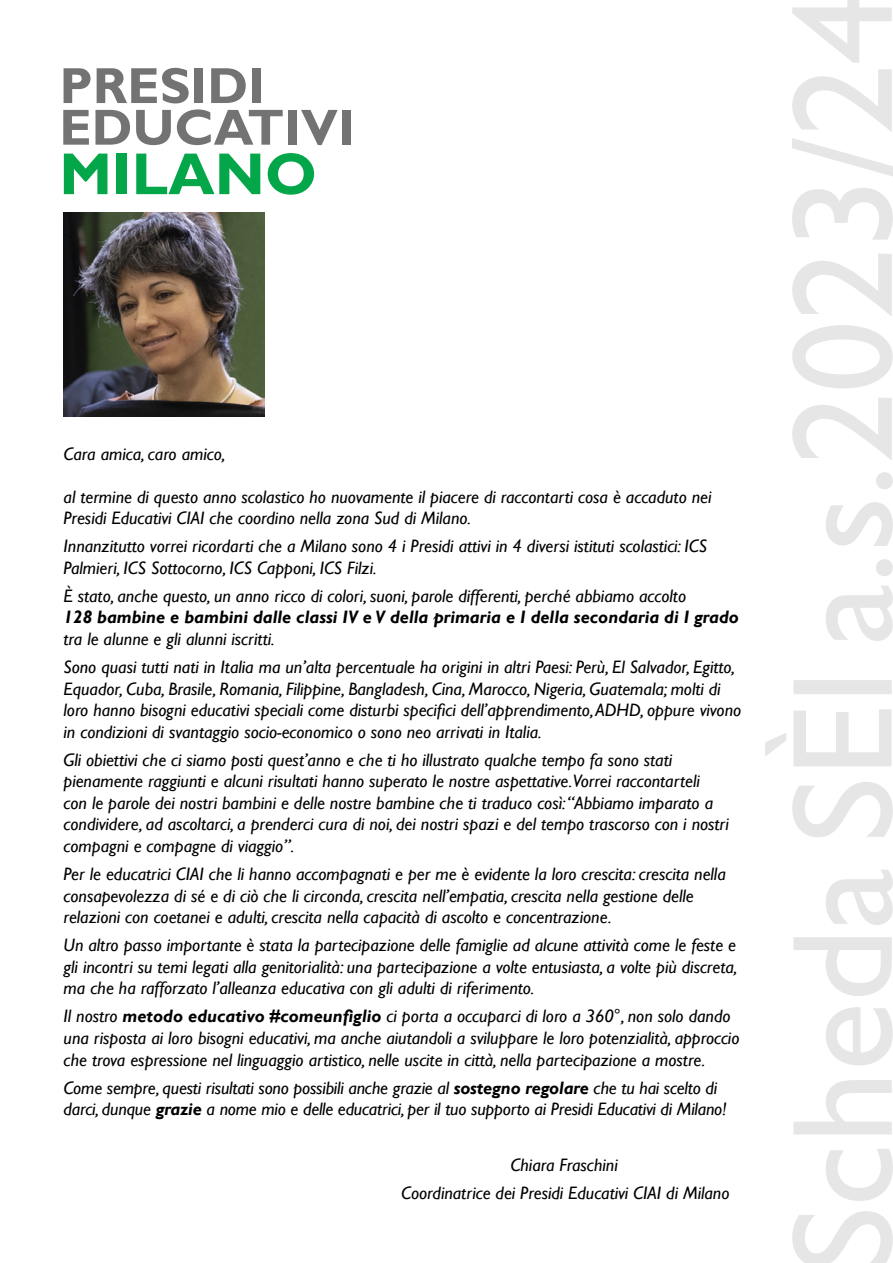
<style>
.page{position:relative;width:893px;height:1263px;background:#fff}
.page>*{position:absolute;margin:0;border:0;box-sizing:border-box;transform-origin:0 0}
.t1{font:700 59.4px "Gill Sans";color:#04a64a}
.t2{font:700 51px/41.7px "Gill Sans";color:#747373}
.t3{font:italic 18px/21.6px "Gill Sans";color:#000}
.t4{font:italic 700 18px "Gill Sans";color:#000}
.s1{font-weight:700}
</style>
<div class="page">
<svg style="left:765px;top:0;width:128px;height:1263px"></svg>
<img style="left:64px;top:213px;width:201px;height:203px">
<h2 class="t2" style="left:59px;top:66px;width:297px">PRESIDI<br>EDUCATIVI</h2>
<h1 class="t1" style="left:59px;top:138px;width:259px">MILANO</h1>
<p class="t3" style="left:64px;top:443px;width:163px">Cara amica, caro amico,</p>
<p class="t3" style="left:64px;top:486px;width:649px">al termine di questo anno scolastico ho nuovamente il piacere di raccontarti cosa è accaduto nei<br>Presidi Educativi CIAI che coordino nella zona Sud di Milano.</p>
<p class="t3" style="left:64px;top:535px;width:645px">Innanzitutto vorrei ricordarti che a Milano sono 4 i Presidi attivi in 4 diversi istituti scolastici: ICS<br>Palmieri, ICS Sottocorno, ICS Capponi, ICS Filzi.</p>
<p class="t3" style="left:64px;top:585px;width:624px">È stato, anche questo, un anno ricco di colori, suoni, parole differenti, perché abbiamo accolto</p>
<p class="t4" style="left:64px;top:607px;width:677px">128 bambine e bambini dalle classi IV e V della primaria e I della secondaria di I grado</p>
<p class="t3" style="left:64px;top:625px;width:673px;line-height:27.9px">tra le alunne e gli alunni iscritti.<br>Sono quasi tutti nati in Italia ma un’alta percentuale ha origini in altri Paesi: Perù, El Salvador, Egitto,</p>
<p class="t3" style="left:64px;top:678px;width:679px">Equador, Cuba, Brasile, Romania, Filippine, Bangladesh, Cina, Marocco, Nigeria, Guatemala; molti di loro hanno bisogni educativi speciali come disturbi specifici dell’apprendimento, ADHD, oppure vivono in condizioni di svantaggio socio-economico o sono neo arrivati in Italia.</p>
<p class="t3" style="left:64px;top:749px;width:667px">Gli obiettivi che ci siamo posti quest’anno e che ti ho illustrato qualche tempo fa sono stati pienamente raggiunti e alcuni risultati hanno superato le nostre aspettative.Vorrei raccontarteli<br>con le parole dei nostri bambini e delle nostre bambine che ti traduco così: “Abbiamo imparato a condividere, ad ascoltarci, a prenderci cura di noi, dei nostri spazi e del tempo trascorso con i nostri compagni e compagne di viaggio”.</p>
<p class="t3" style="left:64px;top:863px;width:664px">Per le educatrici CIAI che li hanno accompagnati e per me è evidente la loro crescita: crescita nella consapevolezza di sé e di ciò che li circonda, crescita nell’empatia, crescita nella gestione delle relazioni con coetanei e adulti, crescita nella capacità di ascolto e concentrazione.</p>
<p class="t3" style="left:64px;top:935px;width:675px;text-align:justify">Un altro passo importante è stata la partecipazione delle famiglie ad alcune attività come le feste e gli incontri su temi legati alla genitorialità: una partecipazione a volte entusiasta, a volte più discreta, ma che ha rafforzato l’alleanza educativa con gli adulti di riferimento.</p>
<p class="t3" style="left:64px;top:1006px;width:677px">Il nostro <span class="s1">metodo educativo #comeunfiglio</span> ci porta a occuparci di loro a 360°, non solo dando una risposta ai loro bisogni educativi, ma anche aiutandoli a sviluppare le loro potenzialità, approccio che trova espressione nel linguaggio artistico, nelle uscite in città, nella partecipazione a mostre.</p>
<p class="t3" style="left:64px;top:1077px;width:665px">Come sempre, questi risultati sono possibili anche grazie al <span class="s1">sostegno regolare</span> che tu hai scelto di darci, dunque <span class="s1">grazie</span> a nome mio e delle educatrici, per il tuo supporto ai Presidi Educativi di Milano!</p>
<p class="t3" style="left:401px;top:1151px;width:330px;line-height:27.9px;text-align:center">Chiara Fraschini<br>Coordinatrice dei Presidi Educativi CIAI di Milano</p>
</div>
